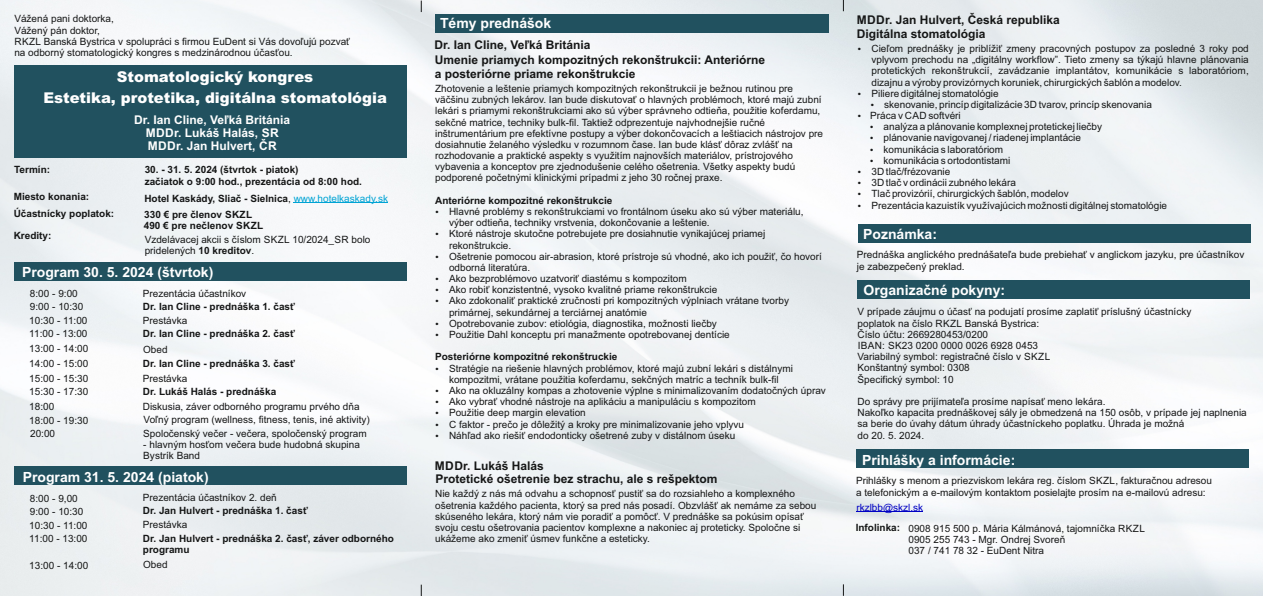
<style>
.page{position:relative;width:1263px;height:596px;background:#fff}
.page>*{position:absolute;margin:0;border:0;box-sizing:border-box;transform-origin:0 0}
.t1{font:900 14.8px/20.9px "Arial";color:#fff;text-align:center}
.t2{font:700 14px "Arial";color:#fff}
.t3{font:700 12px/14.7px "Arial";color:#151616}
.t4{font:700 12px/13.4px "Arial";color:#fff;text-align:center}
.t5{font:10px/11.2px "Arial";color:#151616}
.t6{font:700 10px/17px "Arial";color:#151616}
.t7{font:10px "Arial";color:#0000c4}
.s1{font-weight:400}
.s2{font-weight:400;color:#00a3d4}
.s3{font-weight:700}
</style>
<div class="page">
<img style="left:0;top:0;width:1263px;height:595px">
<div style="left:14px;top:65px;width:393px;height:92px;background:#21515f"></div>
<hr style="left:294px;top:202px;width:94px;height:1px;background:#00a3d4">
<div style="left:14px;top:262px;width:393px;height:18px;background:#21515f"></div>
<div style="left:14px;top:466px;width:393px;height:19px;background:#21515f"></div>
<div style="left:435px;top:14px;width:394px;height:18px;background:#21515f"></div>
<hr style="left:856px;top:511px;width:67px;height:1px;background:#0000c4">
<div style="left:856px;top:449px;width:393px;height:19px;background:#21515f"></div>
<div style="left:857px;top:280px;width:393px;height:19px;background:#21515f"></div>
<div style="left:858px;top:224px;width:392px;height:18px;background:#21515f"></div>
<p class="t5" style="left:14px;top:14px;width:337px">Vážená pani doktorka,<br>Vážený pán doktor,<br>RKZL Banská Bystrica v spolupráci s firmou EuDent si Vás dovoľujú pozvať na odborný stomatologický kongres s medzinárodnou účasťou.</p>
<h1 class="t1" style="left:43px;top:68px;width:345px">Stomatologický kongres<br>Estetika, protetika, digitálna stomatológia</h1>
<p class="t4" style="left:134px;top:114px;width:158px">Dr. Ian Cline, Veľká Británia<br>MDDr. Lukáš Halás, SR<br>MDDr. Jan Hulvert, ČR</p>
<p class="t6" style="left:14px;top:162px;width:37px">Termín:</p>
<p class="t6" style="left:14px;top:189px;width:102px">Miesto konania:<br>Účastnícky poplatok:</p>
<p class="t6" style="left:145px;top:162px;width:155px">30. - 31. 5. 2024 (štvrtok - piatok)</p>
<p class="t6" style="left:144px;top:209px;width:121px;line-height:10.9px">330 € pre členov SKZL<br>490 € pre nečlenov SKZL</p>
<p class="t6" style="left:144px;top:174px;width:245px;line-height:16.3px">začiatok o 9:00 hod., prezentácia od 8:00 hod.<br>Hotel Kaskády, Sliač - Sielnica<span class="s1">,</span> <span class="s2">www.hotelkaskady.sk</span></p>
<p class="t5" style="left:145px;top:234px;width:227px">Vzdelávacej akcii s číslom SKZL 10/2024_SR bolo pridelených <span class="s3">10 kreditov</span>.</p>
<h2 class="t2" style="left:22px;top:267px;width:193px">Program 30. 5. 2024 (štvrtok)</h2>
<p class="t6" style="left:14px;top:228px;width:39px">Kredity:</p>
<p class="t5" style="left:30px;top:288px;width:49px">8:00 - 9:00</p>
<p class="t5" style="left:143px;top:288px;width:105px">Prezentácia účastníkov</p>
<p class="t5" style="left:143px;top:315px;width:46px">Prestávka</p>
<p class="t6" style="left:143px;top:299px;width:154px">Dr. Ian Cline - prednáška 1. časť</p>
<p class="t6" style="left:143px;top:326px;width:154px">Dr. Ian Cline - prednáška 2. časť</p>
<p class="t5" style="left:143px;top:374px;width:46px">Prestávka</p>
<p class="t6" style="left:143px;top:384px;width:135px">Dr. Lukáš Halás - prednáška</p>
<p class="t5" style="left:29px;top:300px;width:60px;line-height:13.5px">9:00 - 10:30<br>10:30 - 11:00<br>11:00 - 13:00</p>
<p class="t5" style="left:29px;top:342px;width:60px;line-height:14.9px;text-align:justify">13:00 - 14:00<br>14:00 - 15:00<br>15:00 - 15:30</p>
<p class="t5" style="left:29px;top:385px;width:60px;line-height:14.4px">15:30 - 17:30<br>18:00</p>
<p class="t5" style="left:143px;top:344px;width:26px">Obed</p>
<p class="t6" style="left:143px;top:356px;width:154px">Dr. Ian Cline - prednáška 3. časť</p>
<p class="t5" style="left:143px;top:401px;width:218px">Diskusia, záver odborného programu prvého dňa</p>
<p class="t5" style="left:29px;top:414px;width:60px;line-height:13px">18:00 - 19:30<br>20:00</p>
<p class="t5" style="left:143px;top:413px;width:228px;line-height:13.9px">Voľný program (wellness, fitness, tenis, iné aktivity)<br>Spoločenský večer - večera, spoločenský program</p>
<p class="t5" style="left:143px;top:439px;width:218px">- hlavným hosťom večera bude hudobná skupina<br>Bystrík Band</p>
<h2 class="t2" style="left:23px;top:471px;width:187px">Program 31. 5. 2024 (piatok)</h2>
<p class="t5" style="left:30px;top:493px;width:49px">8:00 - 9,00</p>
<p class="t5" style="left:143px;top:492px;width:135px">Prezentácia účastníkov 2. deň</p>
<p class="t5" style="left:30px;top:507px;width:55px">9:00 - 10:30</p>
<p class="t6" style="left:143px;top:503px;width:166px">Dr. Jan Hulvert - prednáška 1. časť</p>
<p class="t5" style="left:29px;top:520px;width:60px">10:30 - 11:00</p>
<p class="t5" style="left:29px;top:560px;width:60px">13:00 - 14:00</p>
<p class="t5" style="left:29px;top:533px;width:60px">11:00 - 13:00</p>
<p class="t5" style="left:143px;top:519px;width:46px">Prestávka</p>
<p class="t6" style="left:143px;top:533px;width:252px;line-height:11.2px">Dr. Jan Hulvert - prednáška 2. časť, záver odborného programu</p>
<p class="t5" style="left:143px;top:559px;width:26px">Obed</p>
<h2 class="t2" style="left:440px;top:18px;width:113px">Témy prednášok</h2>
<p class="t3" style="left:434px;top:39px;width:332px">Dr. Ian Cline, Veľká Británia<br>Umenie priamych kompozitných rekonštrukcii: Anteriórne</p>
<p class="t3" style="left:435px;top:67px;width:202px">a posteriórne priame rekonštrukcie</p>
<p class="t5" style="left:435px;top:84px;width:389px">Zhotovenie a leštenie priamych kompozitných rekonštrukcii je bežnou rutinou pre väčšinu zubných lekárov. Ian bude diskutovať o hlavných problémoch, ktoré majú zubní lekári s priamymi rekonštrukciami ako sú výber správneho odtieňa, použitie koferdamu, sekčné matrice, techniky bulk-fil. Taktiež odprezentuje najvhodnejšie ručné inštrumentárium pre efektívne postupy a výber dokončovacích a leštiacich nástrojov pre dosiahnutie želaného výsledku v rozumnom čase. Ian bude klásť dôraz zvlášť na rozhodovanie a praktické aspekty s využitím najnovších materiálov, prístrojového vybavenia a konceptov pre zjednodušenie celého ošetrenia. Všetky aspekty budú podporené početnými klinickými prípadmi z jeho 30 ročnej praxe.</p>
<p class="t6" style="left:435px;top:192px;width:179px">Anteriórne kompozitné rekonštrukcie</p>
<p class="t5" style="left:449px;top:207px;width:374px">Hlavné problémy s rekonštrukciami vo frontálnom úseku ako sú výber materiálu, výber odtieňa, techniky vrstvenia, dokončovanie a leštenie.<br>Ktoré nástroje skutočne potrebujete pre dosiahnutie vynikajúcej priamej rekonštrukcie.<br>Ošetrenie pomocou air-abrasion, ktoré prístroje sú vhodné, ako ich použiť, čo hovorí odborná literatúra.<br>Ako bezproblémovo uzatvoriť diastému s kompozitom<br>Ako robiť konzistentné, vysoko kvalitné priame rekonštrukcie<br>Ako zdokonaliť praktické zručnosti pri kompozitných výplniach vrátane tvorby primárnej, sekundárnej a terciárnej anatómie<br>Opotrebovanie zubov: etiológia, diagnostika, možnosti liečby<br>Použitie Dahl konceptu pri manažmente opotrebovanej dentície</p>
<p class="t6" style="left:435px;top:349px;width:184px">Posteriórne kompozitné rekonštruckie</p>
<p class="t5" style="left:449px;top:363px;width:378px">Stratégie na riešenie hlavných problémov, ktoré majú zubní lekári s distálnymi kompozitmi, vrátane použitia koferdamu, sekčných matríc a techník bulk-fil<br>Ako na okluzálny kompas a zhotovenie výplne s minimalizovaním dodatočných úprav Ako vybrať vhodné nástroje na aplikáciu a manipuláciu s kompozitom<br>Použitie deep margin elevation<br>C faktor - prečo je dôležitý a kroky pre minimalizovanie jeho vplyvu<br>Náhľad ako riešiť endodonticky ošetrené zuby v distálnom úseku</p>
<p class="t3" style="left:435px;top:459px;width:111px">MDDr. Lukáš Halás</p>
<p class="t3" style="left:435px;top:472px;width:284px">Protetické ošetrenie bez strachu, ale s rešpektom</p>
<p class="t5" style="left:435px;top:489px;width:383px">Nie každý z nás má odvahu a schopnosť pustiť sa do rozsiahleho a komplexného ošetrenia každého pacienta, ktorý sa pred nás posadí. Obzvlášť ak nemáme za sebou skúseného lekára, ktorý nám vie poradiť a pomôcť. V prednáške sa pokúsim opísať svoju cestu ošetrovania pacientov komplexne a nakoniec aj proteticky. Spoločne si ukážeme ako zmeniť úsmev funkčne a esteticky.</p>
<p class="t3" style="left:857px;top:13px;width:205px">MDDr. Jan Hulvert, Česká republika</p>
<p class="t3" style="left:857px;top:28px;width:130px">Digitálna stomatológia</p>
<p class="t5" style="left:871px;top:44px;width:379px">Cieľom prednášky je priblížiť zmeny pracovných postupov za posledné 3 roky pod</p>
<p class="t5" style="left:871px;top:55px;width:379px">vplyvom prechodu na „digitálny workflow”. Tieto zmeny sa týkajú hlavne plánovania</p>
<p class="t5" style="left:871px;top:66px;width:379px">protetických rekonštrukcií, zavádzanie implantátov, komunikácie s laboratóriom,</p>
<p class="t5" style="left:871px;top:77px;width:312px">dizajnu a výroby provizórnych koruniek, chirurgických šablón a modelov.</p>
<p class="t5" style="left:871px;top:88px;width:129px">Piliere digitálnej stomatológie</p>
<p class="t5" style="left:884px;top:100px;width:269px">skenovanie, princíp digitalizácie 3D tvarov, princíp skenovania</p>
<p class="t5" style="left:870px;top:111px;width:92px">Práca v CAD softvéri</p>
<p class="t5" style="left:884px;top:122px;width:220px">analýza a plánovanie komplexnej protetickej liečby</p>
<p class="t5" style="left:884px;top:133px;width:199px">plánovanie navigovanej / riadenej implantácie</p>
<p class="t5" style="left:884px;top:144px;width:121px">komunikácia s laboratóriom</p>
<p class="t5" style="left:884px;top:155px;width:128px">komunikácia s ortodontistami</p>
<p class="t5" style="left:871px;top:167px;width:80px">3D tlač/frézovanie</p>
<p class="t5" style="left:871px;top:178px;width:146px">3D tlač v ordinácii zubného lekára</p>
<p class="t5" style="left:871px;top:189px;width:199px">Tlač provizórií, chirurgických šablón, modelov</p>
<p class="t5" style="left:871px;top:200px;width:297px">Prezentácia kazuistík využívajúcich možnosti digitálnej stomatológie</p>
<h2 class="t2" style="left:863px;top:228px;width:75px">Poznámka:</h2>
<p class="t5" style="left:857px;top:250px;width:389px">Prednáška anglického prednášateľa bude prebiehať v anglickom jazyku, pre účastníkov je zabezpečený preklad.</p>
<h2 class="t2" style="left:863px;top:285px;width:143px">Organizačné pokyny:</h2>
<p class="t5" style="left:857px;top:307px;width:335px">V prípade záujmu o účasť na podujatí prosíme zaplatiť príslušný účastnícky poplatok na číslo RKZL Banská Bystrica:<br>Číslo účtu: 2669280453/0200<br>IBAN: SK23 0200 0000 0026 6928 0453<br>Variabilný symbol: registračné číslo v SKZL<br>Konštantný symbol: 0308<br>Špecifický symbol: 10</p>
<p class="t5" style="left:857px;top:396px;width:391px">Do správy pre prijímateľa prosíme napísať meno lekára.<br>Nakoľko kapacita prednáškovej sály je obmedzená na 150 osôb, v prípade jej naplnenia sa berie do úvahy dátum úhrady účastníckeho poplatku. Úhrada je možná<br>do 20. 5. 2024.</p>
<h2 class="t2" style="left:862px;top:454px;width:155px">Prihlášky a informácie:</h2>
<p class="t5" style="left:856px;top:476px;width:357px">Prihlášky s menom a priezviskom lekára reg. číslom SKZL, fakturačnou adresou a telefonickým a e-mailovým kontaktom posielajte prosím na e-mailovú adresu:</p>
<p class="t7" style="left:856px;top:503px;width:68px">rkzlbb@skzl.sk</p>
<p class="t5" style="left:908px;top:523px;width:238px;text-indent:-53px"><span class="s3">Infolinka:</span> 0908 915 500 p. Mária Kálmánová, tajomníčka RKZL<br>0905 255 743 - Mgr. Ondrej Svoreň<br>037 / 741 78 32 - EuDent Nitra</p>
</div>
